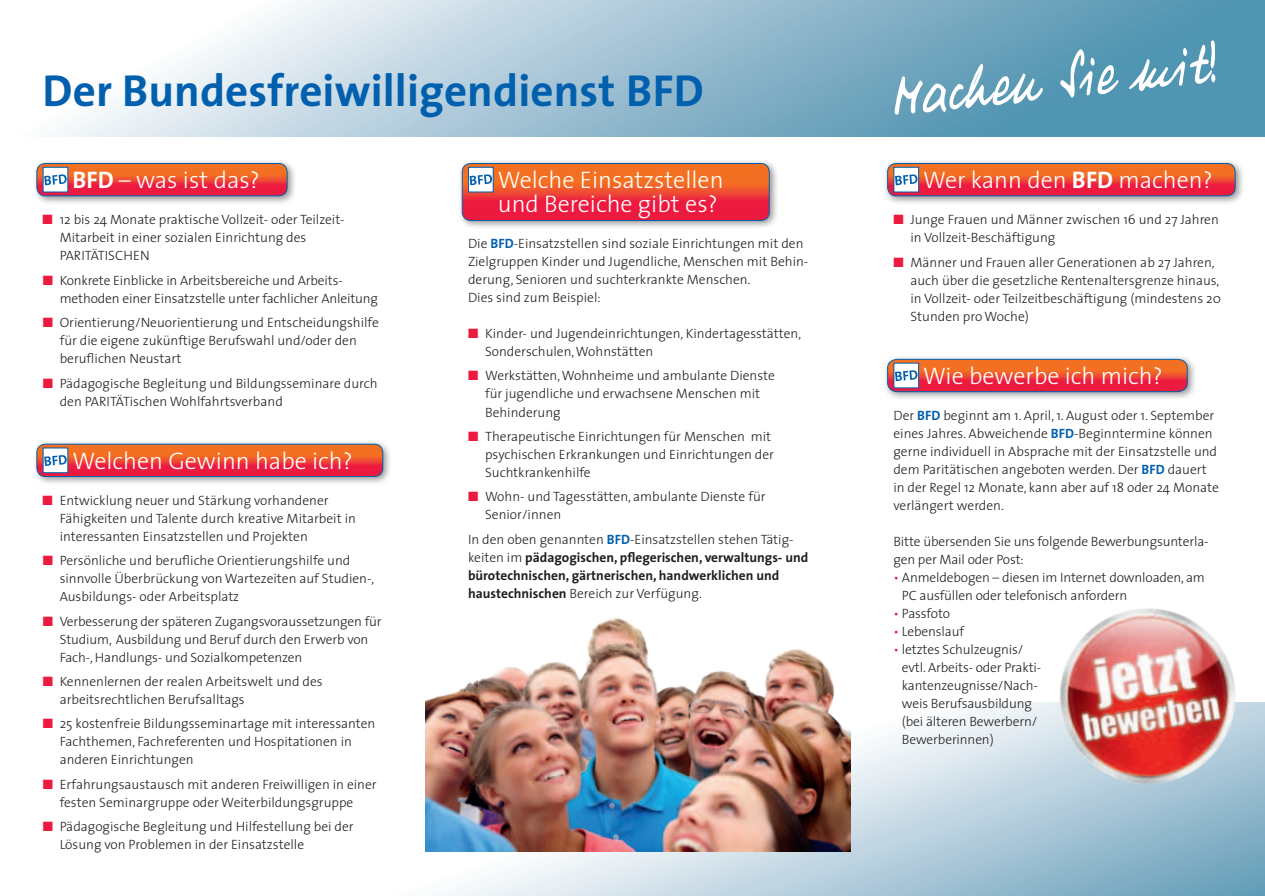
<style>
.page{position:relative;width:1265px;height:896px;background:#fff}
.page>*{position:absolute;margin:0;border:0;box-sizing:border-box;transform-origin:0 0}
.t1{font:57px "Turandot Handwriting";color:#fff}
.t2{font:700 45px "The Sans";letter-spacing:.005em;color:#0160ae}
.t3{font:300 24px/24px "The Sans";color:#fff}
.t4{font:300 13.5px/18px "The Sans";color:#231f20}
.t5{font:700 13.5px/18px "The Sans";color:#231f20}
.s1{font-weight:700}
.s2{color:#ed1a40}
.s3{font-weight:700;color:#0160ae}
.s4{font-weight:300}
.s5{color:#0160ae}
</style>
<div class="page">
<svg style="left:425px;top:702px;width:839px;height:193px"></svg>
<svg style="left:59px;top:0;width:1205px;height:136px;background:#9ec1d2"></svg>
<div style="left:457px;top:158px;width:321px;height:71px;background:#231f20;opacity:.5"></div>
<div style="left:32px;top:158px;width:264px;height:47px;background:#231f20;opacity:.5"></div>
<svg style="left:37px;top:163px;width:250px;height:33px;background:#dc5346"></svg>
<div style="left:32px;top:439px;width:360px;height:46px;background:#231f20;opacity:.5"></div>
<svg style="left:37px;top:444px;width:346px;height:32px;background:#e5503f"></svg>
<svg style="left:462px;top:163px;width:307px;height:57px;background:#e94939"></svg>
<div style="left:468px;top:167px;width:25px;height:25px;border:1px solid #0160ae"></div>
<div style="left:882px;top:158px;width:362px;height:47px;background:#231f20;opacity:.5"></div>
<svg style="left:887px;top:163px;width:348px;height:33px;background:#e04f40"></svg>
<div style="left:893px;top:167px;width:26px;height:25px;border:1px solid #0160ae"></div>
<div style="left:882px;top:354px;width:314px;height:46px;background:#231f20;opacity:.5"></div>
<svg style="left:887px;top:359px;width:300px;height:33px;background:#de5245"></svg>
<img style="left:425px;top:618px;width:426px;height:233px">
<img style="left:1027px;top:608px;width:237px;height:207px">
<svg style="left:1262px;top:892px;width:3px;height:4px"></svg>
<h2 class="t2" style="left:43px;top:53px;width:662px">Der Bundesfreiwilligendienst BFD</h2>
<h3 class="t3" style="left:72px;top:167px;width:189px"><span class="s1">BFD</span> – was ist das?</h3>
<p class="t4" style="left:60px;top:210px;width:286px;text-indent:-17px"><span class="s2">■</span> 12 bis 24 Monate praktische Vollzeit- oder Teilzeit-<br>Mitarbeit in einer sozialen Einrichtung des<br>PAR ITÄTischen</p>
<p class="t4" style="left:60px;top:271px;width:320px;text-indent:-17px"><span class="s2">■</span> Konkrete Einblicke in Arbeitsbereiche und Arbeits&shy;methoden einer Einsatzstelle unter fachlicher Anleitung</p>
<p class="t4" style="left:60px;top:313px;width:320px;text-indent:-17px"><span class="s2">■</span> Orientierung/Neuorientierung und Entscheidungshilfe für die eigene zukünftige Berufswahl und/oder den beruflichen Neustart</p>
<p class="t4" style="left:60px;top:373px;width:319px;text-indent:-17px"><span class="s2">■</span> Pädagogische Begleitung und Bildungsseminare durch den PARITÄTischen Wohlfahrtsverband</p>
<h3 class="t3" style="left:72px;top:447px;width:282px">Welchen Gewinn habe ich?</h3>
<p class="t4" style="left:60px;top:490px;width:298px;text-indent:-17px"><span class="s2">■</span> Entwicklung neuer und Stärkung vorhandener<br>Fähigkeiten und Talente durch kreative Mitarbeit in interessanten Einsatzstellen und Projekten</p>
<p class="t4" style="left:60px;top:551px;width:316px;text-indent:-17px"><span class="s2">■</span> Persönliche und berufliche Orientierungshilfe und sinnvolle Überbrückung von Wartezeiten auf Studien-,<br>Ausbildungs- oder Arbeitsplatz</p>
<p class="t4" style="left:60px;top:611px;width:323px;text-indent:-17px"><span class="s2">■</span> Verbesserung der späteren Zugangsvoraussetzungen für<br>Studium, Ausbildung und Beruf durch den Erwerb von<br>Fach-, Handlungs- und Sozialkompetenzen</p>
<p class="t4" style="left:60px;top:671px;width:264px;text-indent:-17px"><span class="s2">■</span> Kennenlernen der realen Arbeitswelt und des arbeitsrechtlichen Berufsalltags</p>
<p class="t4" style="left:60px;top:714px;width:317px;text-indent:-17px"><span class="s2">■</span> 25 kostenfreie Bildungsseminartage mit interessanten<br>Fachthemen, Fachreferenten und Hospitationen in anderen Einrichtungen</p>
<p class="t4" style="left:43px;top:774px;width:335px;text-align:center"><span class="s2">■</span> Erfahrungsaustausch mit anderen Freiwilligen in einer festen Seminargruppe oder Weiterbildungsgruppe</p>
<p class="t4" style="left:60px;top:816px;width:295px;text-indent:-17px"><span class="s2">■</span> Pädagogische Begleitung und H ilfestellung bei der<br>Lösung von Problemen in der Einsatzstelle</p>
<h3 class="t3" style="left:498px;top:167px;width:227px">Welche Einsatzstellen und Bereiche gibt es?</h3>
<p class="t4" style="left:468px;top:234px;width:342px">Die <span class="s3">BFD</span>-Einsatzstellen sind soziale Einrichtungen mit den Zielgruppen Kinder und Jugendliche, Menschen mit Behin&shy;derung, Senioren und suchterkrankte Menschen.<br>Dies sind zum Beispiel:</p>
<p class="t4" style="left:485px;top:324px;width:318px;text-indent:-17px"><span class="s2">■</span> Kinder- und Jugendeinrichtungen, Kindertagesstätten,<br>Sonderschulen,Wohnstätten</p>
<p class="t4" style="left:485px;top:366px;width:291px;text-indent:-17px"><span class="s2">■</span> Werkstätten,Wohnheime und ambulante Dienste für jugendliche und erwachsene Menschen mit<br>Behinderung</p>
<p class="t4" style="left:485px;top:427px;width:290px;text-indent:-17px"><span class="s2">■</span> Therapeutische Einrichtungen für Menschen mit psychischen Erkrankungen und Einrichtungen der<br>Suchtkrankenhilfe</p>
<p class="t4" style="left:485px;top:487px;width:282px;text-indent:-17px"><span class="s2">■</span> Wohn- und Tagesstätten, ambulante Dienste für<br>Senior/innen</p>
<p class="t5" style="left:468px;top:529px;width:342px"><span class="s4">In den oben genannten</span> <span class="s5">BFD</span><span class="s4">-Einsatzstellen stehen Tätig&shy;keiten im</span> pädagogischen, pflegerischen, verwaltungs- und bürotechnischen, gärtnerischen, handwerklichen und haustechnischen <span class="s4">Bereich zur Verfügung.</span></p>
<h1 class="t1" style="left:887px;top:66px;width:332px;rotate:-6deg">Machen Sie mit!</h1>
<h3 class="t3" style="left:923px;top:167px;width:291px">Wer kann den <span class="s1">BFD</span> machen?</h3>
<p class="t4" style="left:910px;top:210px;width:310px;text-indent:-17px"><span class="s2">■</span> Junge Frauen und Männer zwischen 16 und 27 Jahren in Vollzeit-Beschäftigung</p>
<p class="t4" style="left:910px;top:253px;width:312px;text-indent:-17px"><span class="s2">■</span> Männer und Frauen aller Generationen ab 27 Jahren, auch über die gesetzliche Rentenaltersgrenze hinaus, in Vollzeit- oder Teilzeitbeschäftigung (mindestens 20<br>Stunden pro Woche)</p>
<h3 class="t3" style="left:923px;top:363px;width:241px">Wie bewerbe ich mich?</h3>
<p class="t4" style="left:893px;top:405px;width:327px">Der <span class="s3">BFD</span> beginnt am 1. April, 1. August oder 1. September eines Jahres. Abweichende <span class="s3">BFD</span>-Beginntermine können gerne individuell in Absprache mit der Einsatzstelle und dem Paritätischen angeboten werden. Der <span class="s3">BFD</span> dauert in der Regel 12 Monate, kann aber auf 18 oder 24 Monate verlängert werden.</p>
<p class="t4" style="left:893px;top:531px;width:317px">Bitte übersenden Sie uns folgende Bewerbungsunterla&shy;gen per Mail oder Post:</p>
<p class="t4" style="left:902px;top:567px;width:304px;text-indent:-9px"><span class="s2">•</span> Anmeldebogen – diesen im Internet downloaden, am<br>PC ausfüllen oder telefonisch anfordern</p>
<p class="t4" style="left:893px;top:603px;width:58px"><span class="s2">•</span> Passfoto</p>
<p class="t4" style="left:893px;top:621px;width:72px"><span class="s2">•</span> Lebenslauf</p>
<p class="t4" style="left:902px;top:639px;width:141px;text-indent:-9px"><span class="s2">•</span> letztes Schulzeugnis/ evtl. Arbeits- oder Prakti&shy;kantenzeugnisse/Nach&shy;weis Berufsausbildung (bei älteren Bewerbern/<br>Bewerberinnen)</p>
</div>
